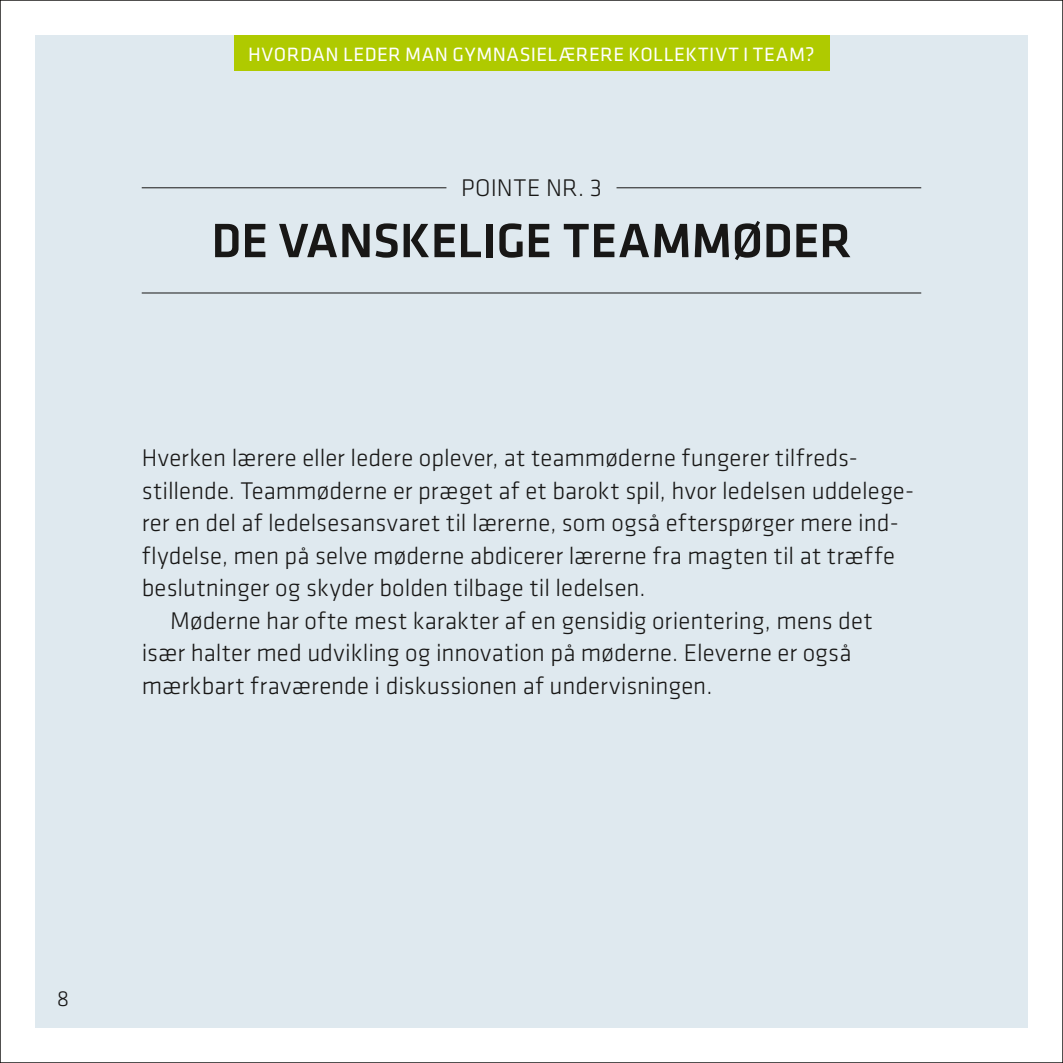
<style>
.page{position:relative;width:1063px;height:1063px;background:#fff}
.page>*{position:absolute;margin:0;border:0;box-sizing:border-box;transform-origin:0 0}
.t1{font:500 50px "Klavika";letter-spacing:-.005em;color:#181716}
.t2{font:300 25px "Klavika";color:#181716}
.t3{font:300 22.5px "Klavika";color:#181716}
.t4{font:20px "Klavika";letter-spacing:.03em;color:#fff}
</style>
<div class="page">
<div style="left:35px;top:35px;width:993px;height:993px;background:#dfe9ef"></div>
<hr style="left:142px;top:293px;width:779px;height:1px;background:#181716">
<hr style="left:142px;top:187px;width:304px;height:1px;background:#181716">
<hr style="left:617px;top:187px;width:304px;height:1px;background:#181716">
<div style="left:234px;top:35px;width:595px;height:36px;background:#afca00"></div>
<p class="t4" style="left:248px;top:43px;width:568px">HVORDAN LEDER MAN GYMNASIELÆRERE KOLLEKTIVT I TEAM?</p>
<p class="t2" style="left:461px;top:174px;width:142px">POINTE NR. 3</p>
<h1 class="t1" style="left:211px;top:213px;width:642px">DE VANSKELIGE TEAMMØDER</h1>
<p class="t2" style="left:142px;top:444px;width:718px">Hverken lærere eller ledere oplever, at teammøderne fungerer tilfreds-</p>
<p class="t2" style="left:142px;top:477px;width:774px">stillende. Teammøderne er præget af et barokt spil, hvor ledelsen uddelege-</p>
<p class="t2" style="left:142px;top:509px;width:759px">rer en del af ledelsesansvaret til lærerne, som også efterspørger mere ind-</p>
<p class="t2" style="left:142px;top:542px;width:755px">flydelse, men på selve møderne abdicerer lærerne fra magten til at træffe</p>
<p class="t2" style="left:142px;top:574px;width:505px">beslutninger og skyder bolden tilbage til ledelsen.</p>
<p class="t2" style="left:170px;top:607px;width:704px">Møderne har ofte mest karakter af en gensidig orientering, mens det</p>
<p class="t2" style="left:142px;top:639px;width:711px">især halter med udvikling og innovation på møderne. Eleverne er også</p>
<p class="t2" style="left:142px;top:672px;width:572px">mærkbart fraværende i diskussionen af undervisningen.</p>
<p class="t3" style="left:57px;top:986px;width:14px">8</p>
</div>
